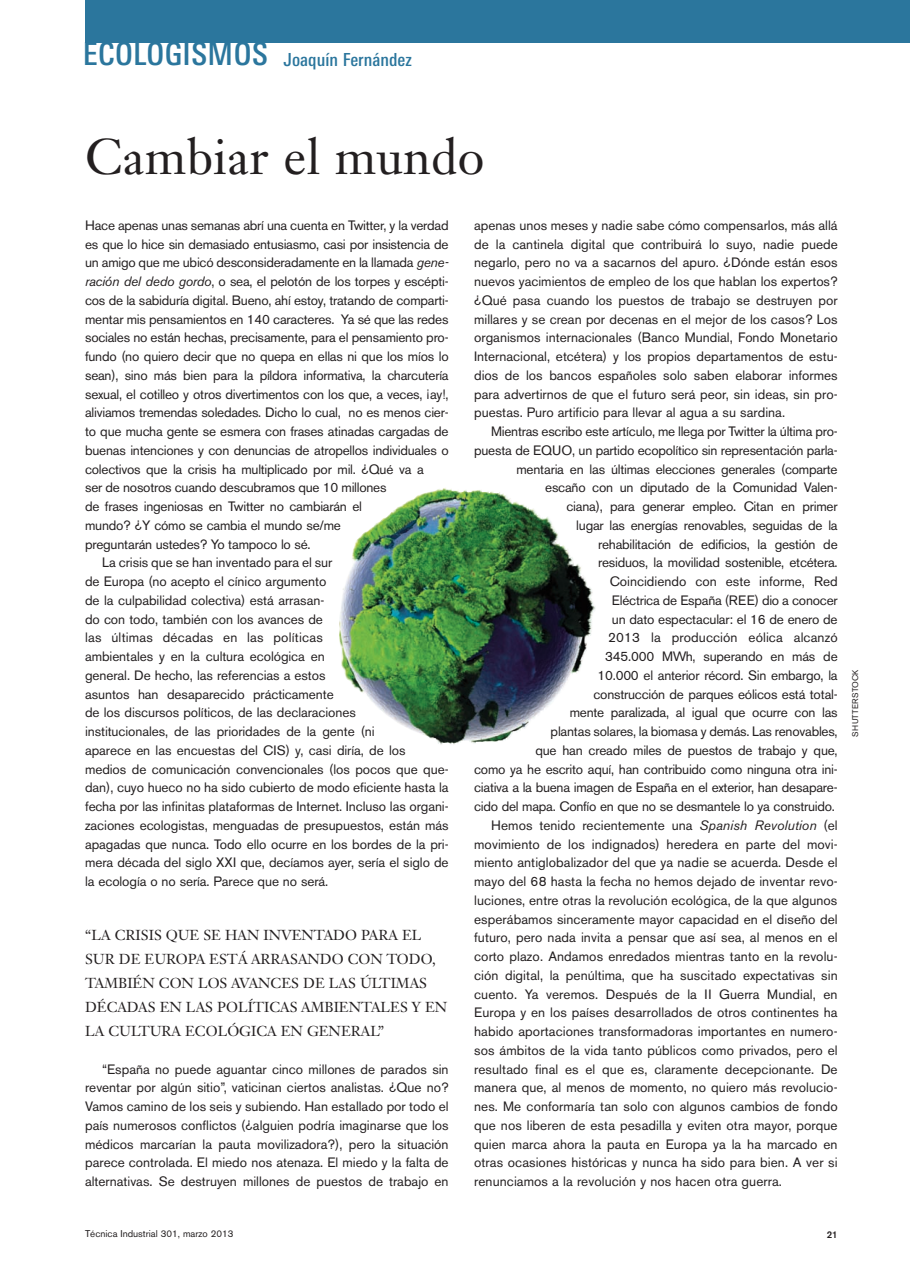
<style>
.page{position:relative;width:910px;height:1280px;background:#fff}
.page>*{position:absolute;margin:0;border:0;box-sizing:border-box;transform-origin:0 0}
.t1{font:49.5px "Janson Text";letter-spacing:.005em;color:#231f20}
.t2{font:500 condensed 18px "LT Univers";color:#2b769d}
.t3{font:14.25px/24px "Janson Text Roman SC";color:#231f20}
.t4{font:13.5px/18.8px "Akzidenz Grotesk BE";letter-spacing:-.005em;color:#231f20;text-align:justify}
.t5{font:13.5px "Akzidenz Grotesk BE";letter-spacing:.015em;color:#231f20}
.t6{font:9.75px "Akzidenz Grotesk BE";color:#231f20}
.t7{font:500 9.75px "Akzidenz Grotesk BE";color:#231f20}
.t8{font:8.25px "Akzidenz Grotesk BE";letter-spacing:.04em;color:#231f20}
.s1{font-size:31.5px}
.s2{font-style:italic}
</style>
<div class="page">
<div style="left:85px;top:0;width:825px;height:43px;background:#2b769d"></div>
<img style="left:339px;top:488px;width:257px;height:257px">
<p class="t2" style="left:83px;top:53px;width:327px"><span class="s1">ECOLOGISMOS</span> Joaquín Fernández</p>
<h1 class="t1" style="left:85px;top:136px;width:386px">Cambiar el mundo</h1>
<p class="t4" style="left:85px;top:217px;width:365px">Hace apenas unas semanas abrí una cuenta en Twitter, y la verdad es que lo hice sin demasiado entusiasmo, casi por insistencia de un amigo que me ubicó desconsideradamente en la llamada <span class="s2">gene&shy;ración del dedo gordo</span>, o sea, el pelotón de los torpes y escépti&shy;cos de la sabiduría digital. Bueno, ahí estoy, tratando de comparti&shy;mentar mis pensamientos en 140 caracteres. Ya sé que las redes sociales no están hechas, precisamente, para el pensamiento pro&shy;fundo (no quiero decir que no quepa en ellas ni que los míos lo sean), sino más bien para la píldora informativa, la charcutería sexual, el cotilleo y otros divertimentos con los que, a veces, ¡ay!, aliviamos tremendas soledades. Dicho lo cual, no es menos cier&shy;to que mucha gente se esmera con frases atinadas cargadas de buenas intenciones y con denuncias de atropellos individuales o colectivos que la crisis ha multiplicado por mil. ¿Qué va a</p>
<p class="t4" style="left:474px;top:217px;width:365px">apenas unos meses y nadie sabe cómo compensarlos, más allá de la cantinela digital que contribuirá lo suyo, nadie puede negarlo, pero no va a sacarnos del apuro. ¿Dónde están esos nuevos yacimientos de empleo de los que hablan los expertos? ¿Qué pasa cuando los puestos de trabajo se destruyen por millares y se crean por decenas en el mejor de los casos? Los organismos internacionales (Banco Mundial, Fondo Monetario Internacional, etcétera) y los propios departamentos de estu&shy;dios de los bancos españoles solo saben elaborar informes para advertirnos de que el futuro será peor, sin ideas, sin pro&shy;puestas. Puro artificio para llevar al agua a su sardina.</p>
<p class="t4" style="left:474px;top:423px;width:365px;text-align:right">Mientras escribo este artículo, me llega por Twitter la última pro&shy;puesta de EQUO, un partido ecopolítico sin representación parla&shy;mentaria en las últimas elecciones generales (comparte</p>
<p class="t4" style="left:85px;top:480px;width:303px">ser de nosotros cuando descubramos que 10 millones</p>
<p class="t4" style="left:545px;top:480px;width:294px">escaño con un diputado de la Comunidad Valen-</p>
<p class="t4" style="left:85px;top:498px;width:278px">de frases ingeniosas en Twitter no cambiarán el</p>
<p class="t4" style="left:566px;top:498px;width:273px">ciana), para generar empleo. Citan en primer</p>
<p class="t4" style="left:85px;top:517px;width:257px">mundo? ¿Y cómo se cambia el mundo se/me</p>
<p class="t4" style="left:576px;top:517px;width:263px">lugar las energías renovables, seguidas de la</p>
<p class="t4" style="left:85px;top:536px;width:227px">preguntarán ustedes? Yo tampoco lo sé.</p>
<p class="t4" style="left:598px;top:536px;width:241px">rehabilitación de edificios, la gestión de</p>
<p class="t4" style="left:102px;top:555px;width:232px">La crisis que se han inventado para el sur</p>
<p class="t4" style="left:598px;top:555px;width:241px">residuos, la movilidad sostenible, etcétera.</p>
<p class="t4" style="left:85px;top:573px;width:243px">de Europa (no acepto el cínico argumento</p>
<p class="t4" style="left:610px;top:573px;width:230px">Coincidiendo con este informe, Red</p>
<p class="t4" style="left:85px;top:592px;width:241px">de la culpabilidad colectiva) está arrasan-</p>
<p class="t4" style="left:612px;top:592px;width:227px">Eléctrica de España (REE) dio a conocer</p>
<p class="t4" style="left:85px;top:611px;width:239px">do con todo, también con los avances de</p>
<p class="t4" style="left:612px;top:611px;width:227px">un dato espectacular: el 16 de enero de</p>
<p class="t5" style="left:85px;top:633px;width:239px">las últimas décadas en las políticas</p>
<p class="t4" style="left:608px;top:630px;width:231px">2013 la producción eólica alcanzó</p>
<p class="t4" style="left:85px;top:648px;width:241px">ambientales y en la cultura ecológica en</p>
<p class="t4" style="left:605px;top:648px;width:234px">345.000 MWh, superando en más de</p>
<p class="t4" style="left:85px;top:667px;width:242px">general. De hecho, las referencias a estos</p>
<p class="t4" style="left:598px;top:667px;width:242px">10.000 el anterior récord. Sin embargo, la</p>
<p class="t4" style="left:85px;top:686px;width:250px">asuntos han desaparecido prácticamente</p>
<p class="t4" style="left:593px;top:686px;width:246px">construcción de parques eólicos está total-</p>
<p class="t4" style="left:85px;top:705px;width:272px">de los discursos políticos, de las declaraciones</p>
<p class="t4" style="left:570px;top:705px;width:269px">mente paralizada, al igual que ocurre con las</p>
<p class="t4" style="left:85px;top:723px;width:291px">institucionales, de las prioridades de la gente (ni</p>
<p class="t4" style="left:551px;top:723px;width:289px">plantas solares, la biomasa y demás. Las renovables,</p>
<p class="t4" style="left:85px;top:742px;width:365px;text-align:left">aparece en las encuestas del CIS) y, casi diría, de los medios de comunicación convencionales (los pocos que que&shy;dan), cuyo hueco no ha sido cubierto de modo eficiente hasta la fecha por las infinitas plataformas de Internet. Incluso las organi&shy;zaciones ecologistas, menguadas de presupuestos, están más apagadas que nunca. Todo ello ocurre en los bordes de la pri&shy;mera década del siglo XXI que, decíamos ayer, sería el siglo de la ecología o no sería. Parece que no será.</p>
<p class="t3" style="left:85px;top:924px;width:364px">“LA CRISIS QUE SE HAN INVENTADO PARA EL SUR DE EUROPA ESTÁ ARRASANDO CON TODO, TAMBIÉN CON LOS AVANCES DE LAS ÚLTIMAS DÉCADAS EN LAS POLÍTICAS AMBIENTALES Y EN LA CULTURA ECOLÓGICA EN GENERAL”</p>
<p class="t4" style="left:85px;top:1061px;width:365px;text-indent:17px">“España no puede aguantar cinco millones de parados sin reventar por algún sitio”, vaticinan ciertos analistas. ¿Que no?<br>Vamos camino de los seis y subiendo. Han estallado por todo el país numerosos conflictos (¿alguien podría imaginarse que los médicos marcarían la pauta movilizadora?), pero la situación parece controlada. El miedo nos atenaza. El miedo y la falta de alternativas. Se destruyen millones de puestos de trabajo en</p>
<p class="t4" style="left:474px;top:742px;width:365px;text-indent:61px">que han creado miles de puestos de trabajo y que, como ya he escrito aquí, han contribuido como ninguna otra ini&shy;ciativa a la buena imagen de España en el exterior, han desapare&shy;cido del mapa. Confío en que no se desmantele lo ya construido.</p>
<p class="t4" style="left:474px;top:817px;width:365px;text-indent:17px">Hemos tenido recientemente una <span class="s2">Spanish Revolution</span> (el movimiento de los indignados) heredera en parte del movi&shy;miento antiglobalizador del que ya nadie se acuerda. Desde el mayo del 68 hasta la fecha no hemos dejado de inventar revo&shy;luciones, entre otras la revolución ecológica, de la que algunos esperábamos sinceramente mayor capacidad en el diseño del futuro, pero nada invita a pensar que así sea, al menos en el corto plazo. Andamos enredados mientras tanto en la revolu&shy;ción digital, la penúltima, que ha suscitado expectativas sin cuento. Ya veremos. Después de la II Guerra Mundial, en Europa y en los países desarrollados de otros continentes ha habido aportaciones transformadoras importantes en numero&shy;sos ámbitos de la vida tanto públicos como privados, pero el resultado final es el que es, claramente decepcionante. De manera que, al menos de momento, no quiero más revolucio&shy;nes. Me conformaría tan solo con algunos cambios de fondo que nos liberen de esta pesadilla y eviten otra mayor, porque quien marca ahora la pauta en Europa ya la ha marcado en otras ocasiones históricas y nunca ha sido para bien. A ver si renunciamos a la revolución y nos hacen otra guerra.</p>
<p class="t8" style="left:852px;top:737px;width:69px;rotate:-90deg">SHUTTERSTOCK</p>
<p class="t6" style="left:85px;top:1230px;width:150px">Técnica Industrial 301, marzo 2013</p>
<p class="t7" style="left:827px;top:1231px;width:12px">21</p>
</div>
